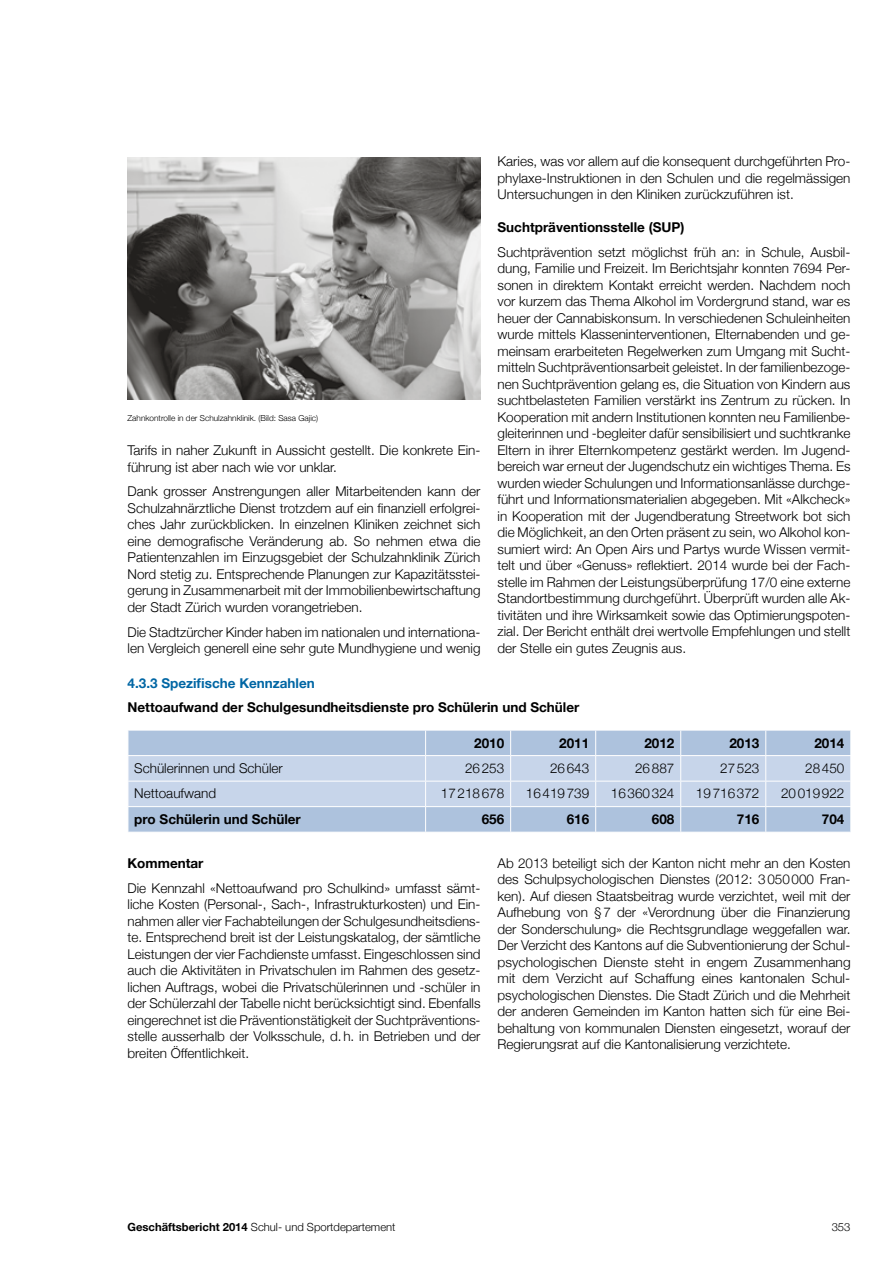
<style>
.page{position:relative;width:893px;height:1263px;background:#fff}
.page>*{position:absolute;margin:0;border:0;box-sizing:border-box;transform-origin:0 0}
.t1{font:300 13.5px/16.5px "Helvetica Neue";color:#000;text-align:justify}
.t2{font:700 13.5px "Helvetica Neue";color:#000}
.t3{font:700 13.5px "Helvetica Neue";color:#0066a4}
.t4{font:300 11.25px "Helvetica Neue";color:#000}
.t5{font:300 8.25px "Helvetica Neue";color:#000}
.s1{font-weight:700}
</style>
<div class="page">
<svg style="left:128px;top:730px;width:723px;height:102px;background:#bdcde4"></svg>
<img style="left:128px;top:157px;width:352px;height:243px">
<p class="t1" style="left:497px;top:153px;width:354px">Karies, was vor allem auf die konsequent durchgeführten Pro&shy;phylaxe-Instruktionen in den Schulen und die regelmässigen Untersuchungen in den Kliniken zurückzuführen ist.</p>
<p class="t2" style="left:497px;top:219px;width:189px">Suchtpräventionsstelle (SUP)</p>
<p class="t1" style="left:497px;top:244px;width:355px">Suchtprävention setzt möglichst früh an: in Schule, Ausbil&shy;dung, Familie und Freizeit. Im Berichtsjahr konnten 7694 Per&shy;sonen in direktem Kontakt erreicht werden. Nachdem noch vor kurzem das Thema Alkohol im Vordergrund stand, war es heuer der Cannabiskonsum. In verschiedenen Schuleinheiten wurde mittels Klasseninterventionen, Elternabenden und ge&shy;meinsam erarbeiteten Regelwerken zum Umgang mit Sucht&shy;mitteln Suchtpräventionsarbeit geleistet. In der familienbezoge&shy;nen Suchtprävention gelang es, die Situation von Kindern aus suchtbelasteten Familien verstärkt ins Zentrum zu rücken. In Kooperation mit andern Institutionen konnten neu Familienbe&shy;gleiterinnen und -begleiter dafür sensibilisiert und suchtkranke Eltern in ihrer Elternkompetenz gestärkt werden. Im Jugend&shy;bereich war erneut der Jugendschutz ein wichtiges Thema. Es wurden wieder Schulungen und Informationsanlässe durchge&shy;führt und Informationsmaterialien abgegeben. Mit «Alkcheck» in Kooperation mit der Jugendberatung Streetwork bot sich die Möglichkeit, an den Orten präsent zu sein, wo Alkohol kon&shy;sumiert wird: An Open Airs und Partys wurde Wissen vermit&shy;telt und über «Genuss» reflektiert. 2014 wurde bei der Fach&shy;stelle im Rahmen der Leistungsüberprüfung 17/0 eine externe Standortbestimmung durchgeführt. Überprüft wurden alle Ak&shy;tivitäten und ihre Wirksamkeit sowie das Optimierungspoten&shy;zial. Der Bericht enthält drei wertvolle Empfehlungen und stellt der Stelle ein gutes Zeugnis aus.</p>
<p class="t5" style="left:128px;top:412px;width:192px">Zahnkontrolle in der Schulzahnklinik. (Bild: Sasa Gajic)</p>
<p class="t1" style="left:128px;top:442px;width:354px">Tarifs in naher Zukunft in Aussicht gestellt. Die konkrete Ein&shy;führung ist aber nach wie vor unklar.</p>
<p class="t1" style="left:128px;top:483px;width:355px">Dank grosser Anstrengungen aller Mitarbeitenden kann der Schulzahnärztliche Dienst trotzdem auf ein finanziell erfolgrei&shy;ches Jahr zurückblicken. In einzelnen Kliniken zeichnet sich eine demografische Veränderung ab. So nehmen etwa die Patientenzahlen im Einzugsgebiet der Schulzahnklinik Zürich Nord stetig zu. Entsprechende Planungen zur Kapazitätsstei&shy;gerung in Zusammenarbeit mit der Immobilienbewirtschaftung der Stadt Zürich wurden vorangetrieben.</p>
<p class="t1" style="left:128px;top:623px;width:354px">Die Stadtzürcher Kinder haben im nationalen und internationa&shy;len Vergleich generell eine sehr gute Mundhygiene und wenig</p>
<p class="t3" style="left:128px;top:674px;width:189px">4.3.3 Spezifische Kennzahlen</p>
<p class="t2" style="left:128px;top:699px;width:453px">Nettoaufwand der Schulgesundheitsdienste pro Schülerin und Schüler</p>
<p class="t2" style="left:474px;top:734px;width:32px">2010</p>
<p class="t2" style="left:559px;top:734px;width:32px">2011</p>
<p class="t2" style="left:644px;top:734px;width:32px">2012</p>
<p class="t2" style="left:729px;top:734px;width:32px">2013</p>
<p class="t2" style="left:814px;top:734px;width:32px">2014</p>
<p class="t1" style="left:134px;top:760px;width:150px">Schülerinnen und Schüler</p>
<p class="t1" style="left:465px;top:760px;width:41px">26253</p>
<p class="t1" style="left:550px;top:760px;width:41px">26643</p>
<p class="t1" style="left:635px;top:760px;width:41px">26887</p>
<p class="t1" style="left:720px;top:760px;width:41px">27523</p>
<p class="t1" style="left:805px;top:760px;width:41px">28450</p>
<p class="t1" style="left:134px;top:785px;width:83px">Nettoaufwand</p>
<p class="t1" style="left:441px;top:785px;width:65px">17218678</p>
<p class="t1" style="left:526px;top:785px;width:65px">16419739</p>
<p class="t1" style="left:611px;top:785px;width:65px">16360324</p>
<p class="t1" style="left:696px;top:785px;width:65px">19716372</p>
<p class="t1" style="left:781px;top:785px;width:65px">20019922</p>
<p class="t2" style="left:134px;top:811px;width:168px">pro Schülerin und Schüler</p>
<p class="t2" style="left:482px;top:811px;width:24px">656</p>
<p class="t2" style="left:567px;top:811px;width:24px">616</p>
<p class="t2" style="left:652px;top:811px;width:24px">608</p>
<p class="t2" style="left:737px;top:811px;width:24px">716</p>
<p class="t2" style="left:822px;top:811px;width:24px">704</p>
<p class="t2" style="left:128px;top:855px;width:77px">Kommentar</p>
<p class="t1" style="left:128px;top:879px;width:355px">Die Kennzahl «Nettoaufwand pro Schulkind» umfasst sämt&shy;liche Kosten (Personal-, Sach-, Infrastrukturkosten) und Ein&shy;nahmen aller vier Fachabteilungen der Schulgesundheitsdiens&shy;te. Entsprechend breit ist der Leistungskatalog, der sämtliche Leistungen der vier Fachdienste umfasst. Eingeschlossen sind auch die Aktivitäten in Privatschulen im Rahmen des gesetz&shy;lichen Auftrags, wobei die Privatschülerinnen und -schüler in der Schülerzahl der Tabelle nicht berücksichtigt sind. Ebenfalls eingerechnet ist die Präventionstätigkeit der Suchtpräventions&shy;stelle ausserhalb der Volksschule, d.h. in Betrieben und der breiten Öffentlichkeit.</p>
<p class="t1" style="left:497px;top:854px;width:355px">Ab 2013 beteiligt sich der Kanton nicht mehr an den Kosten des Schulpsychologischen Dienstes (2012: 3050000 Fran&shy;ken). Auf diesen Staatsbeitrag wurde verzichtet, weil mit der Aufhebung von §7 der «Verordnung über die Finanzierung der Sonderschulung» die Rechtsgrundlage weggefallen war.<br>Der Verzicht des Kantons auf die Subventionierung der Schul&shy;psychologischen Dienste steht in engem Zusammenhang mit dem Verzicht auf Schaffung eines kantonalen Schul&shy;psychologischen Dienstes. Die Stadt Zürich und die Mehrheit der anderen Gemeinden im Kanton hatten sich für eine Bei&shy;behaltung von kommunalen Diensten eingesetzt, worauf der Regierungsrat auf die Kantonalisierung verzichtete.</p>
<p class="t4" style="left:128px;top:1220px;width:269px"><span class="s1">Geschäftsbericht 2014</span> Schul- und Sportdepartement</p>
<p class="t4" style="left:832px;top:1220px;width:20px">353</p>
</div>
